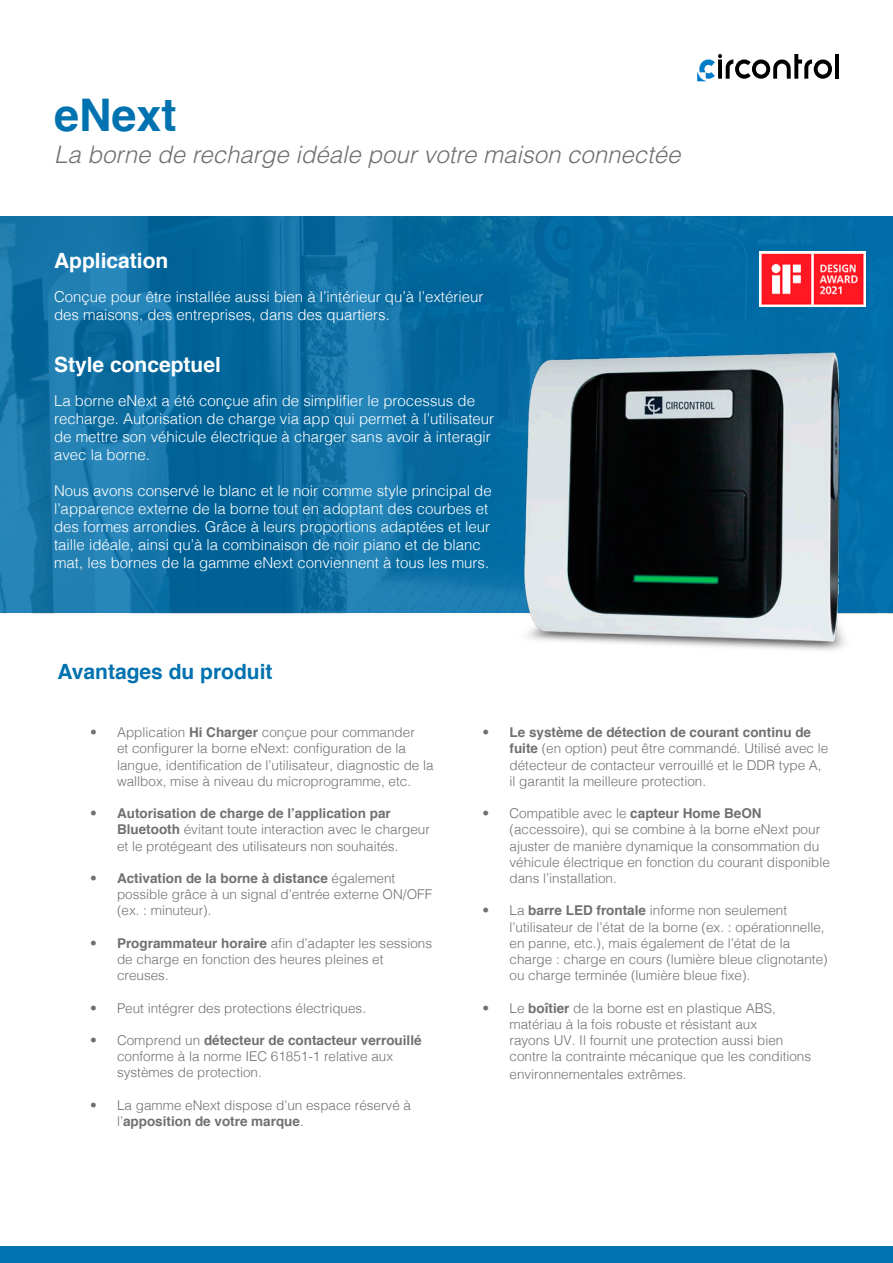
<style>
.page{position:relative;width:893px;height:1263px;background:#fff}
.page>*{position:absolute;margin:0;border:0;box-sizing:border-box;transform-origin:0 0}
.t1{font:700 45px "Helvetica";color:#0072b0}
.t2{font:italic 300 24px "Helvetica";color:#6f716f}
.t3{font:700 21px "Helvetica";color:#fff}
.t4{font:700 21px "Helvetica";color:#0072b0}
.t5{font:300 15px/18px "Helvetica";color:#fff}
.t6{font:300 13.5px/16.2px "Helvetica";color:#6f716f}
.s1{font-weight:700}
</style>
<div class="page">
<div style="left:0;top:1247px;width:893px;height:16px;background:#0072b0"></div>
<svg style="left:0;top:216px;width:893px;height:397px;background:#0d70a4"></svg>
<img style="left:497px;top:304px;width:396px;height:346px">
<img style="left:760px;top:252px;width:106px;height:54px">
<hr style="left:835px;top:54px;width:4px;height:25px;background:#000">
<svg style="left:697px;top:54px;width:135px;height:27px"></svg>
<p class="t1" style="left:54px;top:79px;width:124px">eNext</p>
<p class="t2" style="left:54px;top:139px;width:628px">La borne de recharge idéale pour votre maison connectée</p>
<p class="t3" style="left:54px;top:243px;width:116px">Application</p>
<p class="t5" style="left:54px;top:287px;width:431px">Conçue pour être installée aussi bien à l’intérieur qu’à l’extérieur des maisons, des entreprises, dans des quartiers.</p>
<p class="t3" style="left:54px;top:348px;width:168px">Style conceptuel</p>
<p class="t5" style="left:54px;top:391px;width:442px">La borne eNext a été conçue afin de simplifier le processus de recharge. Autorisation de charge via app qui permet à l’utilisateur de mettre son véhicule électrique à charger sans avoir à interagir avec la borne.</p>
<p class="t5" style="left:54px;top:481px;width:439px">Nous avons conservé le blanc et le noir comme style principal de l’apparence externe de la borne tout en adoptant des courbes et des formes arrondies. Grâce à leurs proportions adaptées et leur taille idéale, ainsi qu’à la combinaison de noir piano et de blanc mat, les bornes de la gamme eNext conviennent à tous les murs.</p>
<p class="t4" style="left:57px;top:654px;width:217px">Avantages du produit</p>
<p class="t6" style="left:117px;top:723px;width:318px;text-indent:-27px">• Application <span class="s1">Hi Charger</span> conçue pour commander<br>et configurer la borne eNext: configuration de la langue, identification de l’utilisateur, diagnostic de la wallbox, mise à niveau du microprogramme, etc.</p>
<p class="t6" style="left:117px;top:804px;width:314px;text-indent:-27px">• <span class="s1">Autorisation de charge de l’application par<br>Bluetooth</span> évitant toute interaction avec le chargeur et le protégeant des utilisateurs non souhaités.</p>
<p class="t6" style="left:117px;top:869px;width:317px;text-indent:-27px">• <span class="s1">Activation de la borne à distance</span> également possible grâce à un signal d’entrée externe ON/OFF (ex. : minuteur).</p>
<p class="t6" style="left:117px;top:934px;width:317px;text-indent:-27px">• <span class="s1">Programmateur horaire</span> afin d’adapter les sessions de charge en fonction des heures pleines et creuses.</p>
<p class="t6" style="left:90px;top:999px;width:278px">• Peut intégrer des protections électriques.</p>
<p class="t6" style="left:117px;top:1031px;width:306px;text-indent:-27px">• Comprend un <span class="s1">détecteur de contacteur verrouillé </span>conforme à la norme IEC 61851-1 relative aux systèmes de protection.</p>
<p class="t6" style="left:117px;top:1096px;width:296px;text-indent:-27px">• La gamme eNext dispose d’un espace réservé à l’<span class="s1">apposition de votre marque</span>.</p>
<p class="t6" style="left:509px;top:723px;width:320px;text-indent:-27px">• <span class="s1">Le système de détection de courant continu de fuite</span> (en option) peut être commandé. Utilisé avec le détecteur de contacteur verrouillé et le DDR type A, il garantit la meilleure protection.</p>
<p class="t6" style="left:509px;top:804px;width:322px;text-indent:-27px">• Compatible avec le <span class="s1">capteur Home BeON </span>(accessoire), qui se combine à la borne eNext pour ajuster de manière dynamique la consommation du véhicule électrique en fonction du courant disponible dans l’installation.</p>
<p class="t6" style="left:509px;top:901px;width:320px;text-indent:-27px">• La <span class="s1">barre LED frontale</span> informe non seulement l’utilisateur de l’état de la borne (ex. : opérationnelle, en panne, etc.), mais également de l’état de la charge : charge en cours (lumière bleue clignotante) ou charge terminée (lumière bleue fixe).</p>
<p class="t6" style="left:509px;top:999px;width:303px;text-indent:-27px">• Le <span class="s1">boîtier</span> de la borne est en plastique ABS, matériau à la fois robuste et résistant aux<br>rayons UV. Il fournit une protection aussi bien contre la contrainte mécanique que les conditions</p>
<p class="t6" style="left:509px;top:1065px;width:179px">environnementales extrêmes.</p>
</div>
